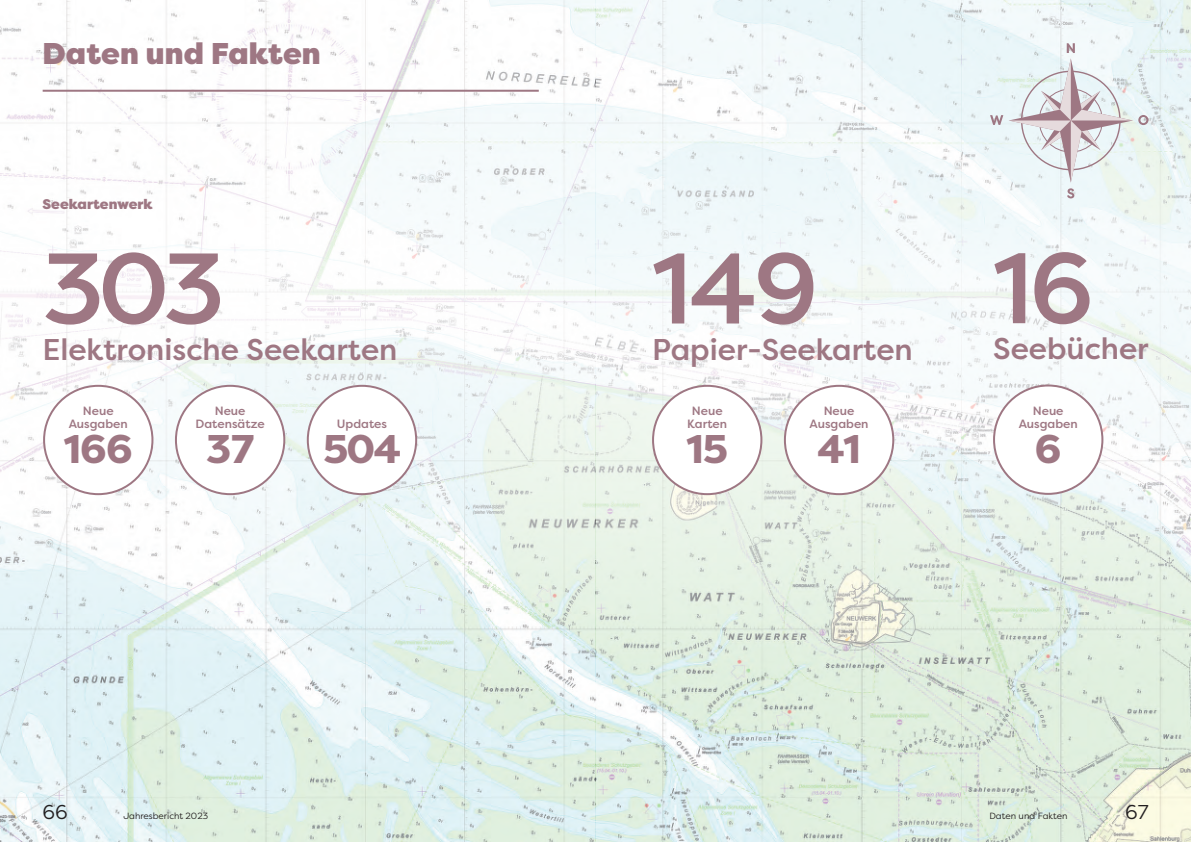
<style>
.page{position:relative;width:1191px;height:842px;background:#fff}
.page>*{position:absolute;margin:0;border:0;box-sizing:border-box;transform-origin:0 0}
.t1{font:500 100px "Filson Pro";letter-spacing:-.03em;color:#9e7783}
.t2{font:800 40px "Filson Pro";letter-spacing:-.02em;color:#9e7783}
.t3{font:500 30px "Filson Pro";color:#9e7783}
.t4{font:900 30px "Filson Pro";letter-spacing:.005em;color:#9e7783}
.t5{font:20px "Filson Pro";color:#231f20}
.t6{font:900 14px "Filson Pro";color:#9e7783}
.t7{font:500 12px/13px "Filson Pro";color:#9e7783;text-align:center}
.t8{font:9px "Filson Pro";color:#231f20}
</style>
<div class="page">
<img style="left:0;top:0;width:1191px;height:842px">
<div style="left:44px;top:386px;width:108px;height:108px;background:#fff;border-radius:50%"></div>
<div style="left:43px;top:385px;width:110px;height:110px;border:2px solid #9e7783;border-radius:50%"></div>
<div style="left:653px;top:386px;width:108px;height:108px;background:#fff;border-radius:50%"></div>
<div style="left:652px;top:385px;width:110px;height:110px;border:2px solid #9e7783;border-radius:50%"></div>
<div style="left:994px;top:385px;width:108px;height:109px;background:#fff;border-radius:50%"></div>
<div style="left:993px;top:384px;width:110px;height:111px;border:2px solid #9e7783;border-radius:50%"></div>
<div style="left:176px;top:386px;width:108px;height:108px;background:#fff;border-radius:50%"></div>
<div style="left:175px;top:385px;width:110px;height:110px;border:2px solid #9e7783;border-radius:50%"></div>
<div style="left:785px;top:386px;width:108px;height:108px;background:#fff;border-radius:50%"></div>
<div style="left:784px;top:385px;width:110px;height:110px;border:2px solid #9e7783;border-radius:50%"></div>
<div style="left:308px;top:386px;width:108px;height:108px;background:#fff;border-radius:50%"></div>
<div style="left:307px;top:385px;width:110px;height:110px;border:2px solid #9e7783;border-radius:50%"></div>
<svg style="left:990px;top:43px;width:158px;height:155px;background:#e3e7e9"></svg>
<hr style="left:43px;top:90px;width:496px;height:2px;background:#9e7783">
<h3 class="t4" style="left:43px;top:35px;width:280px">Daten und Fakten</h3>
<p class="t6" style="left:43px;top:195px;width:112px">Seekartenwerk</p>
<h1 class="t1" style="left:43px;top:219px;width:184px">303</h1>
<h3 class="t3" style="left:43px;top:328px;width:356px">Elektronische Seekarten</h3>
<p class="t7" style="left:69px;top:404px;width:60px">Neue<br>Ausgaben</p>
<h2 class="t2" style="left:64px;top:424px;width:71px">166</h2>
<p class="t7" style="left:195px;top:404px;width:71px">Neue<br>Datensätze</p>
<h2 class="t2" style="left:206px;top:424px;width:50px">37</h2>
<p class="t7" style="left:337px;top:417px;width:52px">Updates</p>
<h2 class="t2" style="left:323px;top:424px;width:79px">504</h2>
<h1 class="t1" style="left:652px;top:219px;width:167px">149</h1>
<h3 class="t3" style="left:652px;top:328px;width:262px">Papier-Seekarten</h3>
<p class="t7" style="left:687px;top:404px;width:41px">Neue<br>Karten</p>
<h2 class="t2" style="left:686px;top:424px;width:43px">15</h2>
<p class="t7" style="left:809px;top:404px;width:60px">Neue<br>Ausgaben</p>
<h2 class="t2" style="left:817px;top:424px;width:45px">41</h2>
<h1 class="t1" style="left:993px;top:219px;width:102px">16</h1>
<h3 class="t3" style="left:993px;top:328px;width:157px">Seebücher</h3>
<p class="t7" style="left:1018px;top:404px;width:60px">Neue<br>Ausgaben</p>
<h2 class="t2" style="left:1035px;top:424px;width:28px">6</h2>
<h3 class="t5" style="left:43px;top:799px;width:27px">66</h3>
<p class="t8" style="left:123px;top:810px;width:86px">Jahresbericht 2023</p>
<p class="t8" style="left:989px;top:810px;width:80px">Daten und Fakten</p>
<h3 class="t5" style="left:1125px;top:799px;width:25px">67</h3>
</div>
